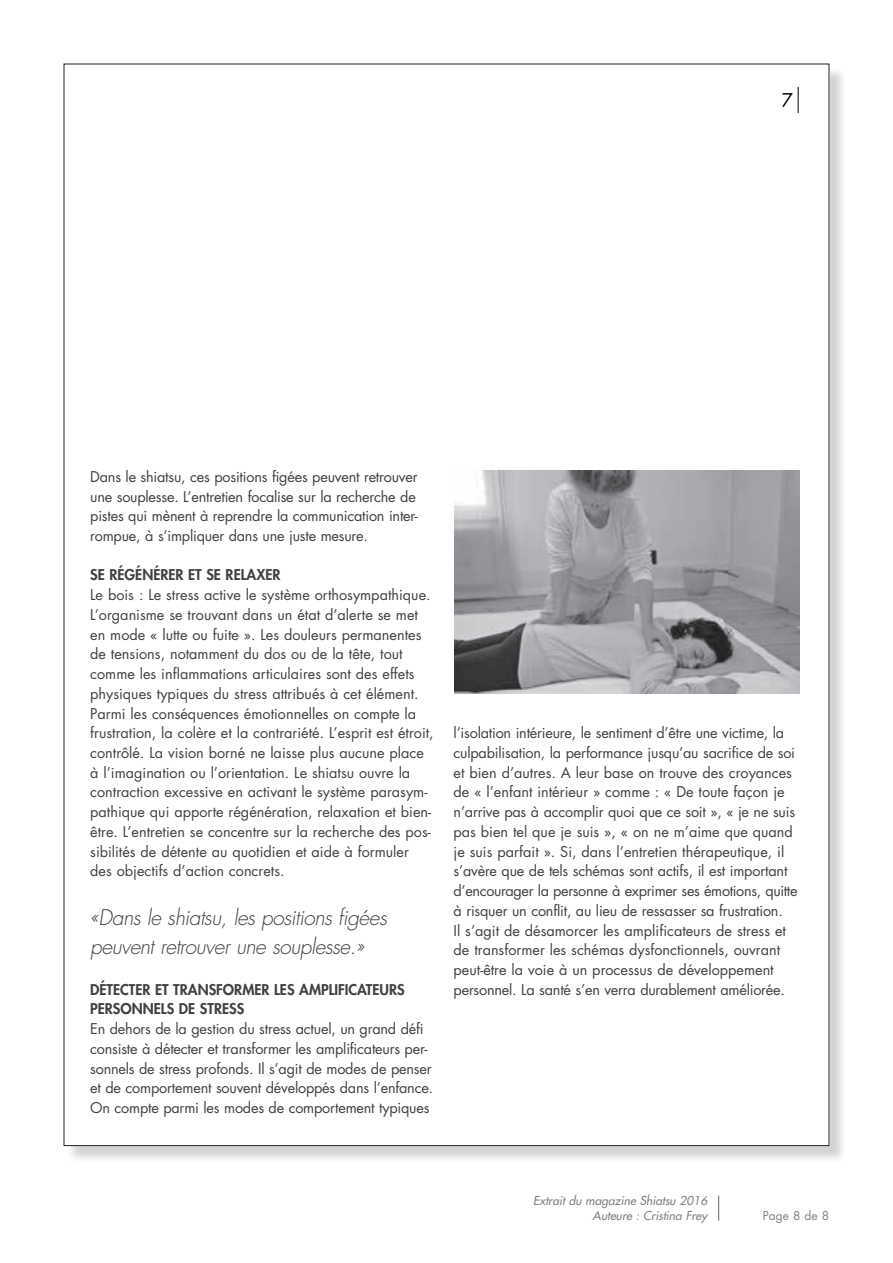
<style>
.page{position:relative;width:893px;height:1263px;background:#fff}
.page>*{position:absolute;margin:0;border:0;box-sizing:border-box;transform-origin:0 0}
.t1{font:italic 300 21px/29px "Futura";letter-spacing:-.025em;color:#414042}
.t2{font:18.45px "Futura";color:#000}
.t3{font:14.4px/19.8px "Futura";color:#414042}
.gs_rechts{font:italic 500 12px "Futura Std";color:#808285}
.t4{font:12px "Futura Std";color:#808285}
.s1{font-weight:800}
</style>
<div class="page">
<svg style="left:718px;top:1196px;width:1px;height:24px"></svg>
<div style="left:66px;top:66px;width:781px;height:1097px;background:#231f20;opacity:.2"></div>
<div style="left:64px;top:64px;width:765px;height:1081px;background:#fff"></div>
<svg style="left:798px;top:87px;width:1px;height:26px"></svg>
<img style="left:454px;top:471px;width:345px;height:222px">
<p class="t2" style="left:782px;top:88px;width:13px">7</p>
<p class="t3" style="left:90px;top:466px;width:329px">Dans le shiatsu, ces positions figées peuvent retrouver une souplesse. L’entretien focalise sur la recherche de pistes qui mènent à reprendre la communication inter&shy;rompue, à s’impliquer dans une juste mesure.</p>
<p class="t3" style="left:90px;top:565px;width:345px"><span class="s1">SE RÉGÉNÉRER ET SE RELAXER<br></span>Le bois : Le stress active le système orthosympathique.<br>L’organisme se trouvant dans un état d’alerte se met en mode « lutte ou fuite ». Les douleurs permanentes de tensions, notamment du dos ou de la tête, tout comme les inflammations articulaires sont des effets physiques typiques du stress attribués à cet élément.<br>Parmi les conséquences émotionnelles on compte la frustration, la colère et la contrariété. L’esprit est étroit, contrôlé. La vision borné ne laisse plus aucune place à l’imagination ou l’orientation. Le shiatsu ouvre la contraction excessive en activant le système parasym&shy;pathique qui apporte régénération, relaxation et bien&shy;être. L’entretien se concentre sur la recherche des pos&shy;sibilités de détente au quotidien et aide à formuler des objectifs d’action concrets.</p>
<p class="t1" style="left:90px;top:903px;width:298px">«Dans le shiatsu, les positions figées peuvent retrouver une souplesse.»</p>
<p class="t3" style="left:90px;top:979px;width:344px"><span class="s1">DÉTECTER ET TRANSFORMER LES AMPLIFICATEURS PERSONNELS DE STRESS<br></span>En dehors de la gestion du stress actuel, un grand défi consiste à détecter et transformer les amplificateurs per&shy;sonnels de stress profonds. Il s’agit de modes de penser et de comportement souvent développés dans l’enfance.<br>On compte parmi les modes de comportement typiques</p>
<p class="t3" style="left:454px;top:723px;width:345px">l’isolation intérieure, le sentiment d’être une victime, la culpabilisation, la performance jusqu’au sacrifice de soi et bien d’autres. A leur base on trouve des croyances de « l’enfant intérieur » comme : « De toute façon je n’arrive pas à accomplir quoi que ce soit », « je ne suis pas bien tel que je suis », « on ne m’aime que quand je suis parfait ». Si, dans l’entretien thérapeutique, il s’avère que de tels schémas sont actifs, il est important d’encourager la personne à exprimer ses émotions, quitte à risquer un conflit, au lieu de ressasser sa frustration.<br>Il s’agit de désamorcer les amplificateurs de stress et de transformer les schémas dysfonctionnels, ouvrant peut-être la voie à un processus de développement personnel. La santé s’en verra durablement améliorée.</p>
<p class="gs_rechts" style="left:533px;top:1193px;width:176px">Extrait du magazine Shiatsu 2016</p>
<p class="gs_rechts" style="left:593px;top:1208px;width:116px">Auteure : Cristina Frey</p>
<p class="t4" style="left:763px;top:1208px;width:68px">Page 8 de 8</p>
</div>
